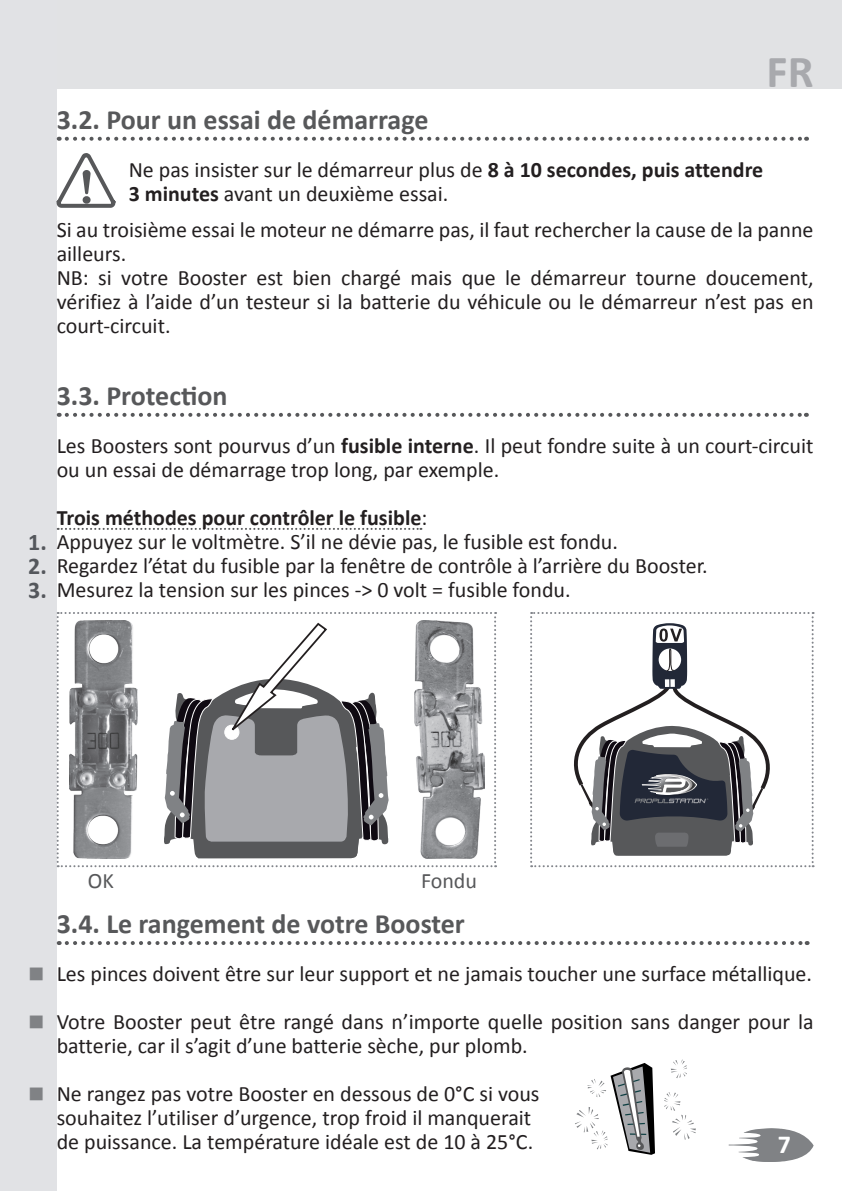
<style>
.page{position:relative;width:842px;height:1191px;background:#fff}
.page>*{position:absolute;margin:0;border:0;box-sizing:border-box;transform-origin:0 0}
.t1{font:700 46px "Calibri";color:#a8a9ad}
.t2{font:700 28px "Calibri";color:#57585a}
.t3{font:700 26px "Calibri";color:#fff}
.t4{font:22px/24px "Calibri";color:#231f20}
.t5{font:700 22px "Calibri";color:#231f20}
.t6{font:22px "Calibri";color:#57585a}
.t7{font:22px "Wingdings";color:#808285}
.s1{font-weight:700}
.s2{font-weight:400}
.s3{font-weight:700;font-size:24px;color:#54575c}
</style>
<div class="page">
<div style="left:0;top:0;width:842px;height:88px;background:#e1e2e4"></div>
<svg style="left:729px;top:1128px;width:85px;height:34px"></svg>
<div style="left:0;top:0;width:57px;height:1191px;background:#e1e2e5"></div>
<svg style="left:67px;top:413px;width:740px;height:4px"></svg>
<svg style="left:58px;top:528px;width:363px;height:2px"></svg>
<svg style="left:67px;top:941px;width:741px;height:4px"></svg>
<svg style="left:57px;top:612px;width:439px;height:255px"></svg>
<svg style="left:664px;top:1092px;width:32px;height:47px"></svg>
<svg style="left:671px;top:1059px;width:16px;height:19px"></svg>
<svg style="left:575px;top:1063px;width:80px;height:91px"></svg>
<svg style="left:530px;top:612px;width:284px;height:255px"></svg>
<img style="left:69px;top:620px;width:68px;height:238px">
<img style="left:414px;top:620px;width:70px;height:238px">
<svg style="left:56px;top:137px;width:751px;height:71px"></svg>
<h1 class="t1" style="left:767px;top:43px;width:49px">FR</h1>
<p class="t2" style="left:57px;top:102px;width:373px">3.2. Pour un essai de démarrage</p>
<p class="t4" style="left:129px;top:156px;width:636px">Ne pas insister sur le démarreur plus de <span class="s1">8 à 10 secondes, puis attendre<br>3 minutes</span> avant un deuxième essai.</p>
<p class="t4" style="left:57px;top:216px;width:758px">Si au troisième essai le moteur ne démarre pas, il faut rechercher la cause de la panne ailleurs.<br>NB: si votre Booster est bien chargé mais que le démarreur tourne doucement, vérifiez à l’aide d’un testeur si la batterie du véhicule ou le démarreur n’est pas en court-circuit.</p>
<p class="t2" style="left:57px;top:378px;width:172px">3.3. Protection</p>
<p class="t4" style="left:57px;top:432px;width:758px">Les Boosters sont pourvus d’un <span class="s1">fusible interne</span>. Il peut fondre suite à un court-circuit ou un essai de démarrage trop long, par exemple.</p>
<p class="t5" style="left:57px;top:504px;width:372px">Trois méthodes pour contrôler le fusible<span class="s2">:</span></p>
<p class="t4" style="left:28px;top:528px;width:591px"><span class="s3">1.</span> Appuyez sur le voltmètre. S’il ne dévie pas, le fusible est fondu.</p>
<p class="t4" style="left:28px;top:552px;width:681px"><span class="s3">2.</span> Regardez l’état du fusible par la fenêtre de contrôle à l’arrière du Booster.</p>
<p class="t4" style="left:28px;top:576px;width:544px"><span class="s3">3.</span> Mesurez la tension sur les pinces -&gt; 0 volt = fusible fondu.</p>
<p class="t7" style="left:28px;top:1082px;width:18px">■</p>
<p class="t6" style="left:88px;top:867px;width:28px">OK</p>
<p class="t6" style="left:421px;top:867px;width:58px">Fondu</p>
<p class="t2" style="left:57px;top:906px;width:410px">3.4. Le rangement de votre Booster</p>
<p class="t4" style="left:57px;top:948px;width:758px;line-height:48px">Les pinces doivent être sur leur support et ne jamais toucher une surface métallique.<br>Votre Booster peut être rangé dans n’importe quelle position sans danger pour la</p>
<p class="t4" style="left:57px;top:1020px;width:484px;line-height:48px">batterie, car il s’agit d’une batterie sèche, pur plomb.<br>Ne rangez pas votre Booster en dessous de 0°C si vous</p>
<p class="t4" style="left:57px;top:1104px;width:478px">souhaitez l’utiliser d’urgence, trop froid il manquerait de puissance. La température idéale est de 10 à 25°C.</p>
<p class="t3" style="left:778px;top:1128px;width:15px">7</p>
</div>
